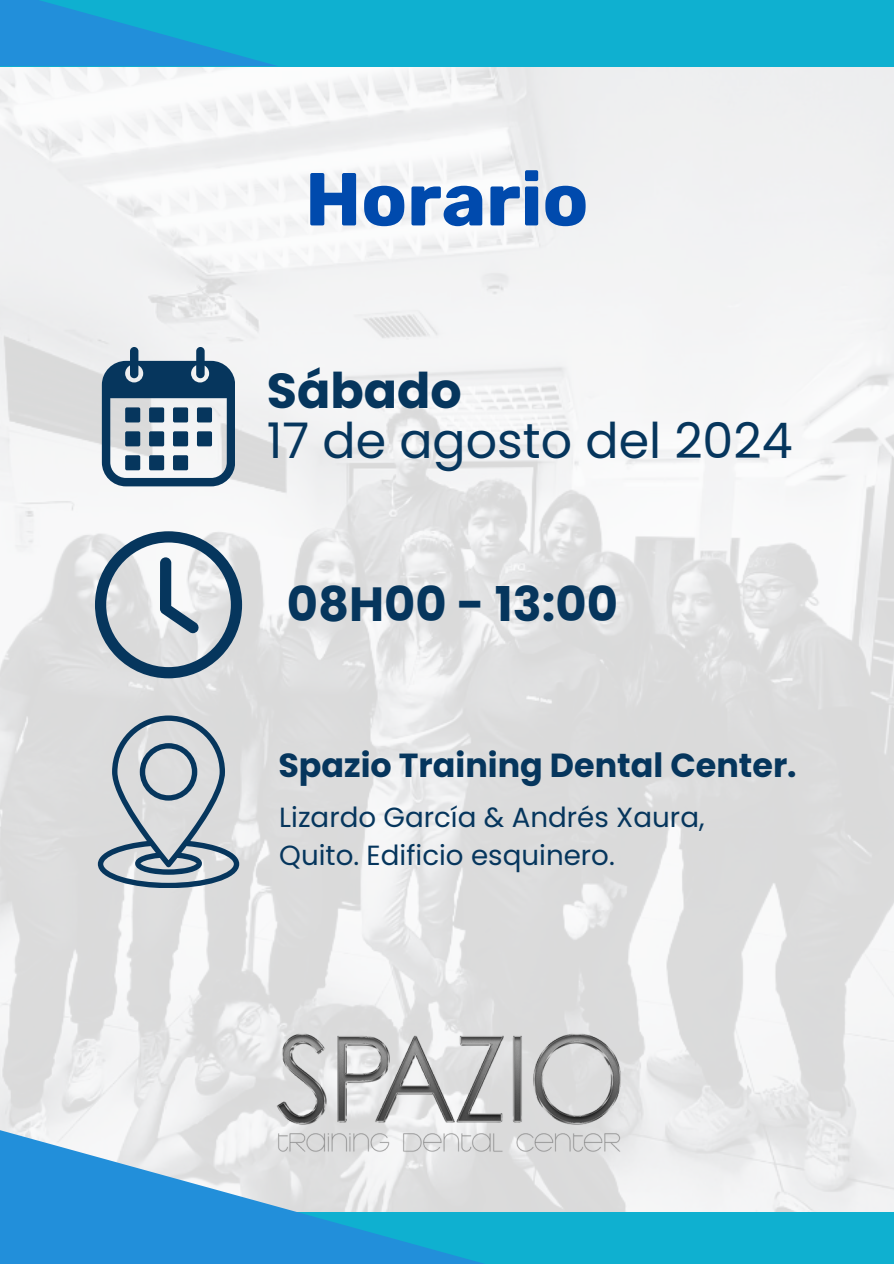
<style>
.page{position:relative;width:894px;height:1264px;background:#fff}
.page>*{position:absolute;margin:0;border:0;box-sizing:border-box;transform-origin:0 0}
.t1{font:700 74.85px "Rubik";color:#004aad}
.t2{font:49.05px/50.7px "Poppins";color:#06365d}
.t3{font:700 48px "Poppins";color:#06365d}
.t4{font:700 33.3px "Poppins";color:#06365d}
.t5{font:27.75px/38.2px "Poppins";color:#06365d}
.s1{font-weight:700}
</style>
<div class="page">
<img style="left:0;top:66px;width:893px;height:1146px">
<div style="left:0;top:0;width:893px;height:66px;background:#0fb0d0"></div>
<svg style="left:0;top:0;width:277px;height:66px"></svg>
<div style="left:0;top:1212px;width:893px;height:51px;background:#0fb0d0"></div>
<svg style="left:0;top:1074px;width:591px;height:189px"></svg>
<svg style="left:95px;top:531px;width:147px;height:147px"></svg>
<img style="left:262px;top:990px;width:373px;height:210px">
<svg style="left:102px;top:347px;width:133px;height:139px"></svg>
<div style="left:125px;top:407px;width:15px;height:15px;background:#06365d;border-radius:2px"></div>
<div style="left:125px;top:431px;width:15px;height:15px;background:#06365d;border-radius:2px"></div>
<div style="left:125px;top:455px;width:15px;height:15px;background:#06365d;border-radius:2px"></div>
<div style="left:149px;top:407px;width:15px;height:15px;background:#06365d;border-radius:2px"></div>
<div style="left:149px;top:431px;width:15px;height:15px;background:#06365d;border-radius:2px"></div>
<div style="left:149px;top:455px;width:15px;height:15px;background:#06365d;border-radius:2px"></div>
<div style="left:173px;top:407px;width:15px;height:15px;background:#06365d;border-radius:2px"></div>
<div style="left:173px;top:431px;width:15px;height:15px;background:#06365d;border-radius:2px"></div>
<div style="left:173px;top:455px;width:15px;height:15px;background:#06365d;border-radius:2px"></div>
<div style="left:197px;top:407px;width:15px;height:15px;background:#06365d;border-radius:2px"></div>
<div style="left:197px;top:431px;width:15px;height:15px;background:#06365d;border-radius:2px"></div>
<svg style="left:98px;top:715px;width:141px;height:172px;background:#b0bac2"></svg>
<p class="t1" style="left:305px;top:155px;width:285px">Horario</p>
<h1 class="t2" style="left:267px;top:365px;width:527px"><span class="s1">Sábado<br></span>17 de agosto del 2024</h1>
<p class="t3" style="left:287px;top:571px;width:333px">08H00 - 13:00</p>
<p class="t4" style="left:278px;top:741px;width:519px">Spazio Training Dental Center.</p>
<h3 class="t5" style="left:279px;top:798px;width:426px">Lizardo García &amp; Andrés Xaura,<br>Quito. Edificio esquinero.</h3>
</div>
